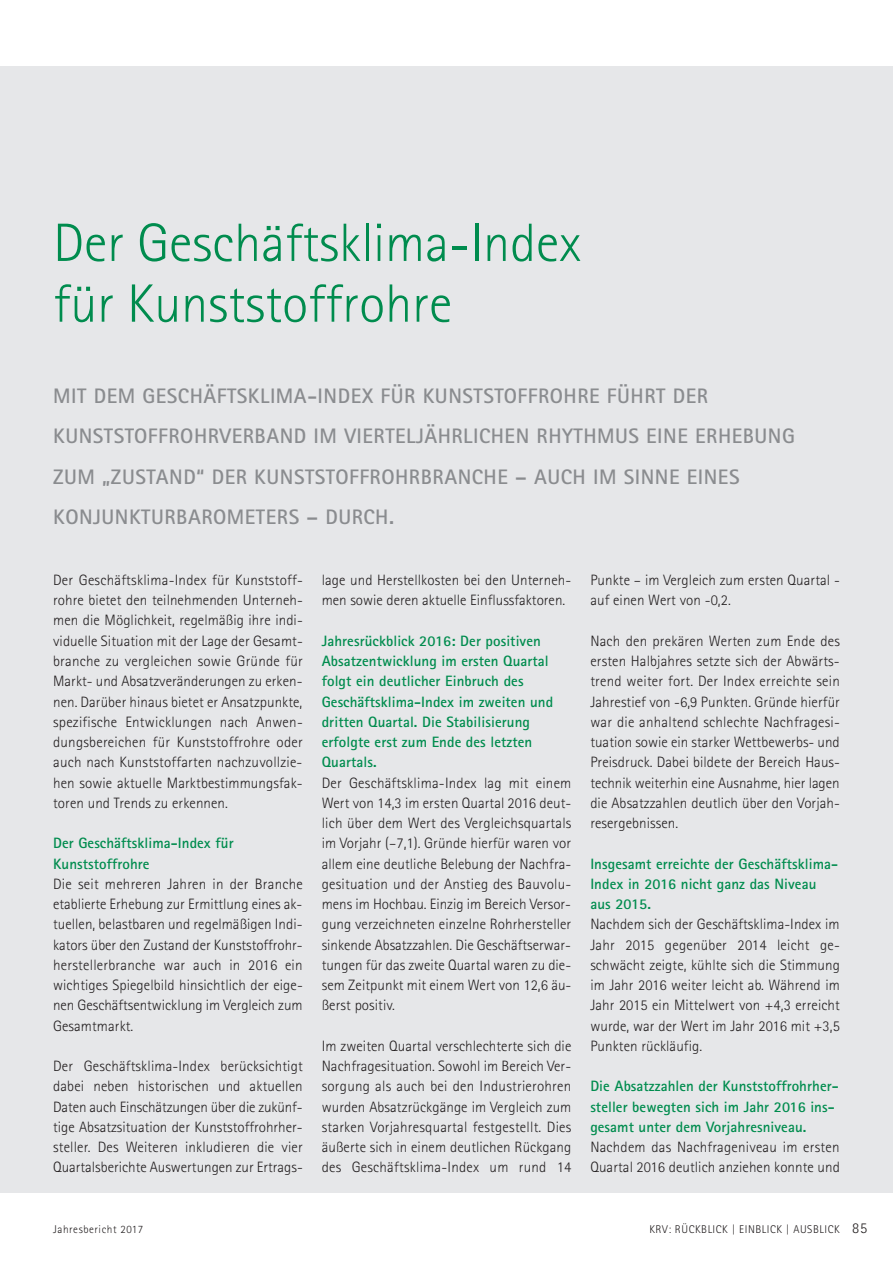
<style>
.page{position:relative;width:893px;height:1263px;background:#fff}
.page>*{position:absolute;margin:0;border:0;box-sizing:border-box;transform-origin:0 0}
.t1{font:300 54px/60.8px "Rotis Sans Serif";color:#008c4e}
.t2{font:700 21px/40.5px "Rotis Sans Serif";letter-spacing:.025em;color:#8a8c8f}
.t3{font:300 15px/20.2px "Rotis Sans Serif";letter-spacing:.005em;color:#231f20;text-align:justify}
.t4{font:700 15px/20.2px "Rotis Sans Serif";letter-spacing:.005em;color:#008c4e}
.t5{font:300 11.25px "Rotis Sans Serif";letter-spacing:.05em;color:#231f20}
.s1{font-size:15px}
</style>
<div class="page">
<div style="left:0;top:66px;width:893px;height:1126px;background:#e6e7e9"></div>
<h1 class="t1" style="left:53px;top:218px;width:529px">Der Geschäftsklima-Index für Kunststoffrohre</h1>
<h2 class="t2" style="left:53px;top:377px;width:743px">MIT DEM GESCHÄFTSKLIMA-INDEX FÜR KUNSTSTOFFROHRE FÜHRT DER KUNSTSTOFFROHRVERBAND IM VIERTELJÄHRLICHEN RHYTHMUS EINE ERHEBUNG ZUM „ZUSTAND“ DER KUNSTSTOFFROHRBRANCHE – AUCH IM SINNE EINES KONJUNKTURBAROMETERS – DURCH.</h2>
<p class="t3" style="left:53px;top:571px;width:251px">Der Geschäftsklima-Index für Kunststoff&shy;rohre bietet den teilnehmenden Unterneh&shy;men die Möglichkeit, regelmäßig ihre indi&shy;viduelle Situation mit der Lage der Gesamt&shy;branche zu vergleichen sowie Gründe für Markt- und Absatzveränderungen zu erken&shy;nen. Darüber hinaus bietet er Ansatzpunkte, spezifische Entwicklungen nach Anwen&shy;dungsbereichen für Kunststoffrohre oder auch nach Kunststoffarten nachzuvollzie&shy;hen sowie aktuelle Marktbestimmungsfak&shy;toren und Trends zu erkennen.</p>
<p class="t4" style="left:53px;top:834px;width:182px">Der Geschäftsklima-Index für<br>Kunststoffrohre</p>
<p class="t3" style="left:53px;top:875px;width:251px">Die seit mehreren Jahren in der Branche etablierte Erhebung zur Ermittlung eines ak&shy;tuellen, belastbaren und regelmäßigen Indi&shy;kators über den Zustand der Kunststoffrohr&shy;herstellerbranche war auch in 2016 ein wichtiges Spiegelbild hinsichtlich der eige&shy;nen Geschäftsentwicklung im Vergleich zum Gesamtmarkt.</p>
<p class="t3" style="left:53px;top:1057px;width:251px">Der Geschäftsklima-Index berücksichtigt dabei neben historischen und aktuellen Daten auch Einschätzungen über die zukünf&shy;tige Absatzsituation der Kunststoffrohrher&shy;steller. Des Weiteren inkludieren die vier Quartalsberichte Auswertungen zur Ertrags-</p>
<p class="t3" style="left:322px;top:571px;width:251px">lage und Herstellkosten bei den Unterneh&shy;men sowie deren aktuelle Einflussfaktoren.</p>
<p class="t4" style="left:322px;top:632px;width:233px">Jahresrückblick 2016: Der positiven<br>Absatzentwicklung im ersten Quartal folgt ein deutlicher Einbruch des<br>Geschäftsklima-Index im zweiten und dritten Quartal. Die Stabilisierung erfolgte erst zum Ende des letzten<br>Quartals.</p>
<p class="t3" style="left:322px;top:774px;width:251px">Der Geschäftsklima-Index lag mit einem Wert von 14,3 im ersten Quartal 2016 deut&shy;lich über dem Wert des Vergleichsquartals im Vorjahr (–7,1). Gründe hierfür waren vor allem eine deutliche Belebung der Nachfra&shy;gesituation und der Anstieg des Bauvolu&shy;mens im Hochbau. Einzig im Bereich Versor&shy;gung verzeichneten einzelne Rohrhersteller sinkende Absatzzahlen. Die Geschäftserwar&shy;tungen für das zweite Quartal waren zu die&shy;sem Zeitpunkt mit einem Wert von 12,6 äu&shy;ßerst positiv.</p>
<p class="t3" style="left:322px;top:1037px;width:251px">Im zweiten Quartal verschlechterte sich die Nachfragesituation. Sowohl im Bereich Ver&shy;sorgung als auch bei den Industrierohren wurden Absatzrückgänge im Vergleich zum starken Vorjahresquartal festgestellt. Dies äußerte sich in einem deutlichen Rückgang des Geschäftsklima-Index um rund 14</p>
<p class="t3" style="left:590px;top:571px;width:251px">Punkte – im Vergleich zum ersten Quartal - auf einen Wert von -0,2.</p>
<p class="t3" style="left:590px;top:632px;width:251px">Nach den prekären Werten zum Ende des ersten Halbjahres setzte sich der Abwärts&shy;trend weiter fort. Der Index erreichte sein Jahrestief von -6,9 Punkten. Gründe hierfür war die anhaltend schlechte Nachfragesi&shy;tuation sowie ein starker Wettbewerbs- und Preisdruck. Dabei bildete der Bereich Haus&shy;technik weiterhin eine Ausnahme, hier lagen die Absatzzahlen deutlich über den Vorjah&shy;resergebnissen.</p>
<p class="t4" style="left:590px;top:855px;width:249px">Insgesamt erreichte der Geschäftsklima-<br>Index in 2016 nicht ganz das Niveau aus 2015.</p>
<p class="t3" style="left:590px;top:915px;width:251px">Nachdem sich der Geschäftsklima-Index im Jahr 2015 gegenüber 2014 leicht ge&shy;schwächt zeigte, kühlte sich die Stimmung im Jahr 2016 weiter leicht ab. Während im Jahr 2015 ein Mittelwert von +4,3 erreicht wurde, war der Wert im Jahr 2016 mit +3,5<br>Punkten rückläufig.</p>
<p class="t4" style="left:590px;top:1077px;width:250px">Die Absatzzahlen der Kunststoffrohrher&shy;steller bewegten sich im Jahr 2016 ins&shy;gesamt unter dem Vorjahresniveau.</p>
<p class="t3" style="left:590px;top:1138px;width:251px">Nachdem das Nachfrageniveau im ersten<br>Quartal 2016 deutlich anziehen konnte und</p>
<p class="t5" style="left:53px;top:1225px;width:92px">Jahresbericht 2017</p>
<p class="t5" style="left:649px;top:1225px;width:219px">KRV: RÜCKBLICK | EINBLICK | AUSBLICK <span class="s1">85</span></p>
</div>
